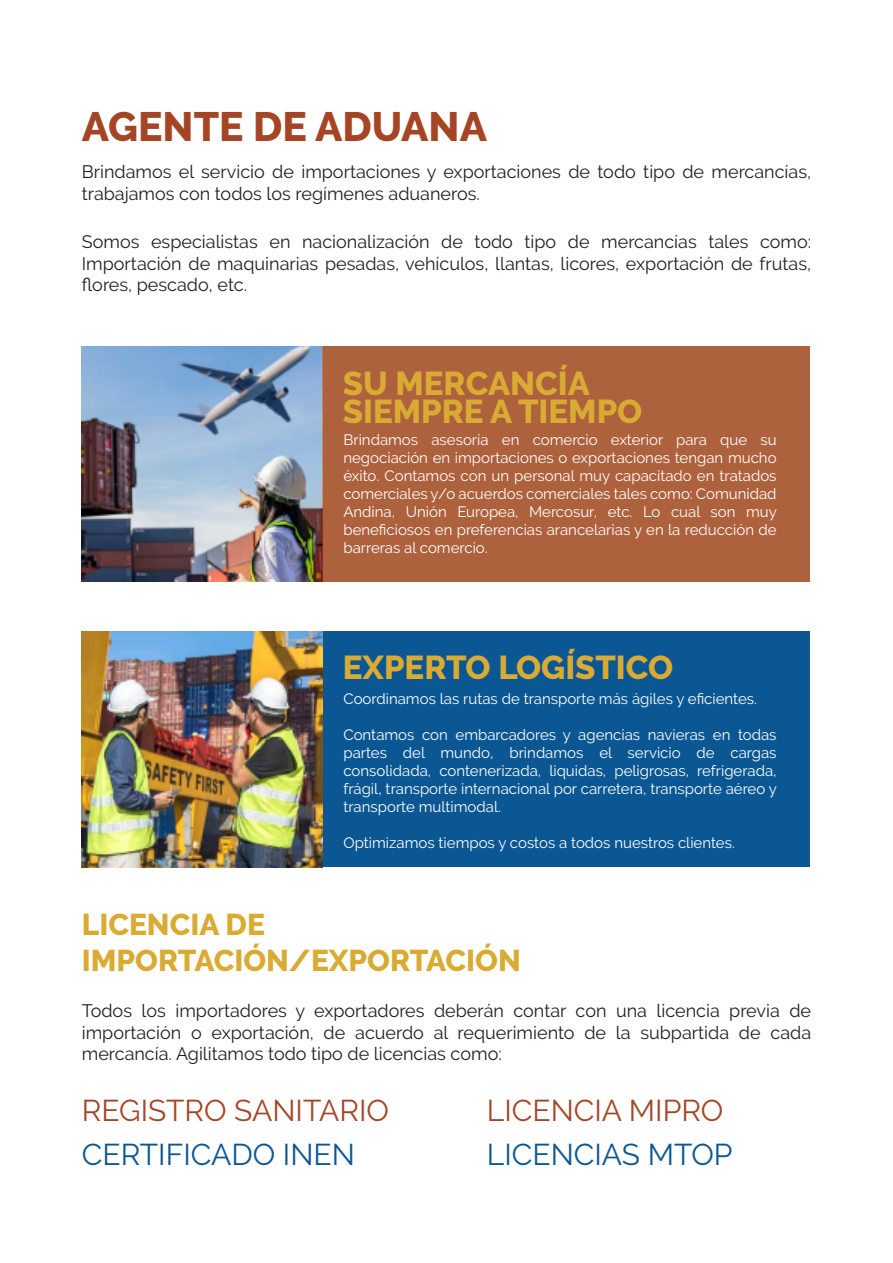
<style>
.page{position:relative;width:893px;height:1263px;background:#fff}
.page>*{position:absolute;margin:0;border:0;box-sizing:border-box;transform-origin:0 0}
.t1{font:800 40.95px "Raleway";color:#a54526}
.t2{font:800 33px/28.5px "Raleway";color:#d9ab33}
.t3{font:800 30px/36px "Raleway";color:#d9ab33}
.t4{font:30px "Raleway";color:#a54526}
.t5{font:30px "Raleway";color:#0b5793}
.t6{font:18px/21.6px "Raleway";color:#231f20;text-align:justify}
.t7{font:15px/18px "Raleway";color:#fff;text-align:justify}
</style>
<div class="page">
<img style="left:82px;top:346px;width:240px;height:236px">
<div style="left:322px;top:346px;width:488px;height:236px;background:#ae613d"></div>
<div style="left:322px;top:631px;width:488px;height:236px;background:#0b5793"></div>
<img style="left:82px;top:631px;width:240px;height:236px">
<h1 class="t1" style="left:82px;top:103px;width:407px">AGENTE DE ADUANA</h1>
<p class="t6" style="left:82px;top:161px;width:731px">Brindamos el servicio de importaciones y exportaciones de todo tipo de mercancías, trabajamos con todos los regímenes aduaneros.</p>
<p class="t6" style="left:82px;top:231px;width:731px">Somos especialistas en nacionalización de todo tipo de mercancías tales como:<br>Importación de maquinarias pesadas, vehículos, llantas, licores, exportación de frutas, flores, pescado, etc.</p>
<h2 class="t2" style="left:343px;top:369px;width:301px">SU MERCANCÍA<br>SIEMPRE A TIEMPO</h2>
<p class="t7" style="left:343px;top:431px;width:435px">Brindamos asesoría en comercio exterior para que su negociación en importaciones o exportaciones tengan mucho éxito. Contamos con un personal muy capacitado en tratados comerciales y/o acuerdos comerciales tales como: Comunidad Andina, Unión Europea, Mercosur, etc. Lo cual son muy beneficiosos en preferencias arancelarias y en la reducción de barreras al comercio.</p>
<h2 class="t2" style="left:343px;top:653px;width:332px">EXPERTO LOGÍSTICO</h2>
<p class="t7" style="left:343px;top:690px;width:415px">Coordinamos las rutas de transporte más ágiles y eficientes.</p>
<p class="t7" style="left:343px;top:726px;width:435px">Contamos con embarcadores y agencias navieras en todas partes del mundo, brindamos el servicio de cargas consolidada, contenerizada, liquidas, peligrosas, refrigerada, frágil, transporte internacional por carretera, transporte aéreo y transporte multimodal.</p>
<p class="t7" style="left:343px;top:834px;width:393px">Optimizamos tiempos y costos a todos nuestros clientes.</p>
<h3 class="t3" style="left:82px;top:906px;width:440px">LICENCIA DE<br>IMPORTACIÓN/EXPORTACIÓN</h3>
<p class="t6" style="left:82px;top:1000px;width:731px">Todos los importadores y exportadores deberán contar con una licencia previa de importación o exportación, de acuerdo al requerimiento de la subpartida de cada mercancía. Agilitamos todo tipo de licencias como:</p>
<h3 class="t4" style="left:82px;top:1093px;width:309px">REGISTRO SANITARIO</h3>
<h3 class="t5" style="left:82px;top:1137px;width:275px">CERTIFICADO INEN</h3>
<h3 class="t4" style="left:487px;top:1093px;width:238px">LICENCIA MIPRO</h3>
<h3 class="t5" style="left:487px;top:1137px;width:247px">LICENCIAS MTOP</h3>
</div>
